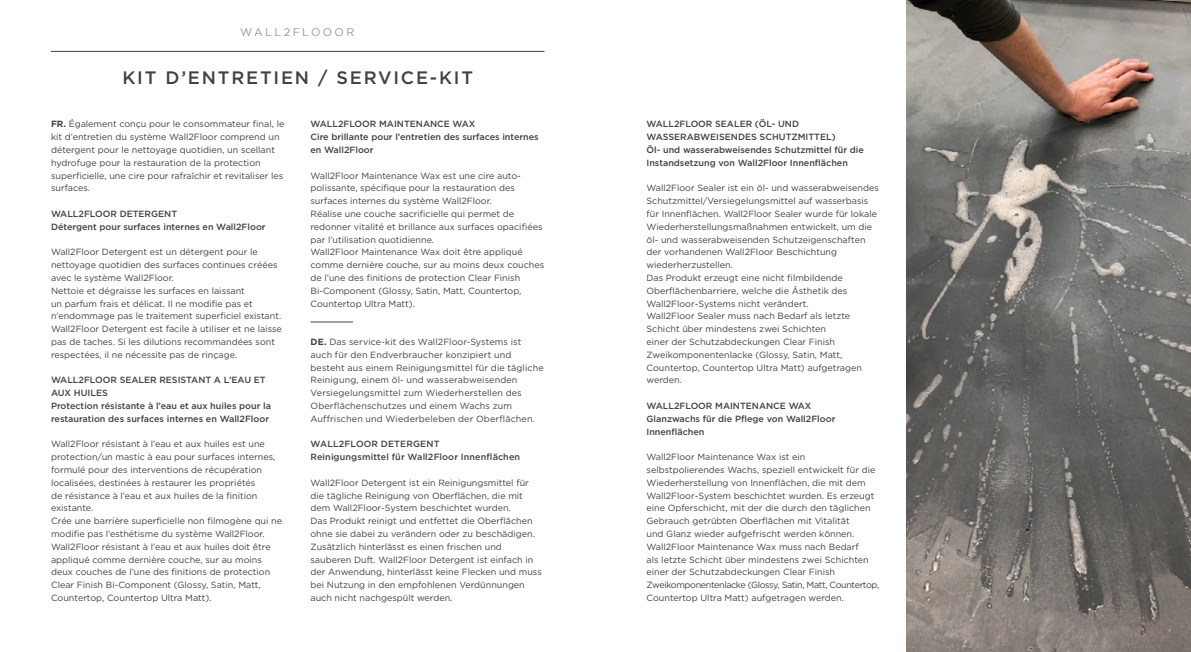
<style>
.page{position:relative;width:1191px;height:652px;background:#fff}
.page>*{position:absolute;margin:0;border:0;box-sizing:border-box;transform-origin:0 0}
.t1{font:500 18px "Gotham";letter-spacing:.1em;color:#414042}
.t2{font:11px "Gotham";letter-spacing:.215em;color:#939598}
.t3{font:9px/12.8px "Gotham";color:#414042}
.t4{font:500 9px/12.8px "Gotham";color:#414042}
.s1{font-weight:700}
</style>
<div class="page">
<hr style="left:51px;top:51px;width:493px;height:1px;background:#414042">
<hr style="left:310px;top:322px;width:43px;height:1px;background:#414042">
<img style="left:906px;top:0;width:285px;height:652px">
<p class="t2" style="left:240px;top:26px;width:116px">WALL2FLOOOR</p>
<h1 class="t1" style="left:122px;top:67px;width:352px">KIT D’ENTRETIEN / SERVICE-KIT</h1>
<p class="t3" style="left:51px;top:118px;width:235px"><span class="s1">FR.</span> Également conçu pour le consommateur final, le kit d’entretien du système Wall2Floor comprend un détergent pour le nettoyage quotidien, un scellant hydrofuge pour la restauration de la protection superficielle, une cire pour rafraîchir et revitaliser les surfaces.</p>
<p class="t4" style="left:51px;top:207px;width:216px">WALL2FLOOR DETERGENT<br>Détergent pour surfaces internes en Wall2Floor</p>
<p class="t3" style="left:51px;top:246px;width:232px">Wall2Floor Detergent est un détergent pour le nettoyage quotidien des surfaces continues créées avec le système Wall2Floor.<br>Nettoie et dégraisse les surfaces en laissant<br>un parfum frais et délicat. Il ne modifie pas et n’endommage pas le traitement superficiel existant.<br>Wall2Floor Detergent est facile à utiliser et ne laisse pas de taches. Si les dilutions recommandées sont respectées, il ne nécessite pas de rinçage.</p>
<p class="t4" style="left:51px;top:373px;width:221px">WALL2FLOOR SEALER RESISTANT A L’EAU ET AUX HUILES<br>Protection résistante à l’eau et aux huiles pour la restauration des surfaces internes en Wall2Floor</p>
<p class="t3" style="left:51px;top:438px;width:233px">Wall2Floor résistant à l’eau et aux huiles est une protection/un mastic à eau pour surfaces internes, formulé pour des interventions de récupération localisées, destinées à restaurer les propriétés<br>de résistance à l’eau et aux huiles de la finition existante.<br>Crée une barrière superficielle non filmogène qui ne modifie pas l’esthétisme du système Wall2Floor.<br>Wall2Floor résistant à l’eau et aux huiles doit être appliqué comme dernière couche, sur au moins deux couches de l’une des finitions de protection Clear Finish Bi-Component (Glossy, Satin, Matt, Countertop, Countertop Ultra Matt).</p>
<p class="t4" style="left:310px;top:118px;width:230px">WALL2FLOOR MAINTENANCE WAX<br>Cire brillante pour l’entretien des surfaces internes en Wall2Floor</p>
<p class="t3" style="left:310px;top:169px;width:235px">Wall2Floor Maintenance Wax est une cire auto&shy;polissante, spécifique pour la restauration des surfaces internes du système Wall2Floor.<br>Réalise une couche sacrificielle qui permet de redonner vitalité et brillance aux surfaces opacifiées par l’utilisation quotidienne.<br>Wall2Floor Maintenance Wax doit être appliqué comme dernière couche, sur au moins deux couches de l’une des finitions de protection Clear Finish Bi-Component (Glossy, Satin, Matt, Countertop, Countertop Ultra Matt).</p>
<p class="t3" style="left:310px;top:335px;width:235px"><span class="s1">DE.</span> Das service-kit des Wall2Floor-Systems ist auch für den Endverbraucher konzipiert und besteht aus einem Reinigungsmittel für die tägliche Reinigung, einem öl- und wasserabweisenden Versiegelungsmittel zum Wiederherstellen des Oberflächenschutzes und einem Wachs zum Auffrischen und Wiederbeleben der Oberflächen.</p>
<p class="t4" style="left:310px;top:437px;width:211px">WALL2FLOOR DETERGENT<br>Reinigungsmittel für Wall2Floor Innenflächen</p>
<p class="t3" style="left:310px;top:476px;width:233px">Wall2Floor Detergent ist ein Reinigungsmittel für die tägliche Reinigung von Oberflächen, die mit dem Wall2Floor-System beschichtet wurden.<br>Das Produkt reinigt und entfettet die Oberflächen ohne sie dabei zu verändern oder zu beschädigen.<br>Zusätzlich hinterlässt es einen frischen und sauberen Duft. Wall2Floor Detergent ist einfach in der Anwendung, hinterlässt keine Flecken und muss bei Nutzung in den empfohlenen Verdünnungen auch nicht nachgespült werden.</p>
<p class="t4" style="left:646px;top:118px;width:219px">WALL2FLOOR SEALER (ÖL- UND WASSERABWEISENDES SCHUTZMITTEL)<br>Öl- und wasserabweisendes Schutzmittel für die Instandsetzung von Wall2Floor Innenflächen</p>
<p class="t3" style="left:646px;top:182px;width:234px">Wall2Floor Sealer ist ein öl- und wasserabweisendes Schutzmittel/Versiegelungsmittel auf wasserbasis für Innenflächen. Wall2Floor Sealer wurde für lokale Wiederherstellungsmaßnahmen entwickelt, um die öl- und wasserabweisenden Schutzeigenschaften der vorhandenen Wall2Floor Beschichtung wiederherzustellen.<br>Das Produkt erzeugt eine nicht filmbildende Oberflächenbarriere, welche die Ästhetik des Wall2Floor-Systems nicht verändert.<br>Wall2Floor Sealer muss nach Bedarf als letzte Schicht über mindestens zwei Schichten<br>einer der Schutzabdeckungen Clear Finish Zweikomponentenlacke (Glossy, Satin, Matt, Countertop, Countertop Ultra Matt) aufgetragen werden.</p>
<p class="t4" style="left:646px;top:399px;width:190px">WALL2FLOOR MAINTENANCE WAX<br>Glanzwachs für die Pflege von Wall2Floor<br>Innenflächen</p>
<p class="t3" style="left:646px;top:450px;width:234px">Wall2Floor Maintenance Wax ist ein selbstpolierendes Wachs, speziell entwickelt für die Wiederherstellung von Innenflächen, die mit dem Wall2Floor-System beschichtet wurden. Es erzeugt eine Opferschicht, mit der die durch den täglichen Gebrauch getrübten Oberflächen mit Vitalität<br>und Glanz wieder aufgefrischt werden können.<br>Wall2Floor Maintenance Wax muss nach Bedarf<br>als letzte Schicht über mindestens zwei Schichten einer der Schutzabdeckungen Clear Finish Zweikomponentenlacke (Glossy, Satin, Matt, Countertop, Countertop Ultra Matt) aufgetragen werden.</p>
</div>
